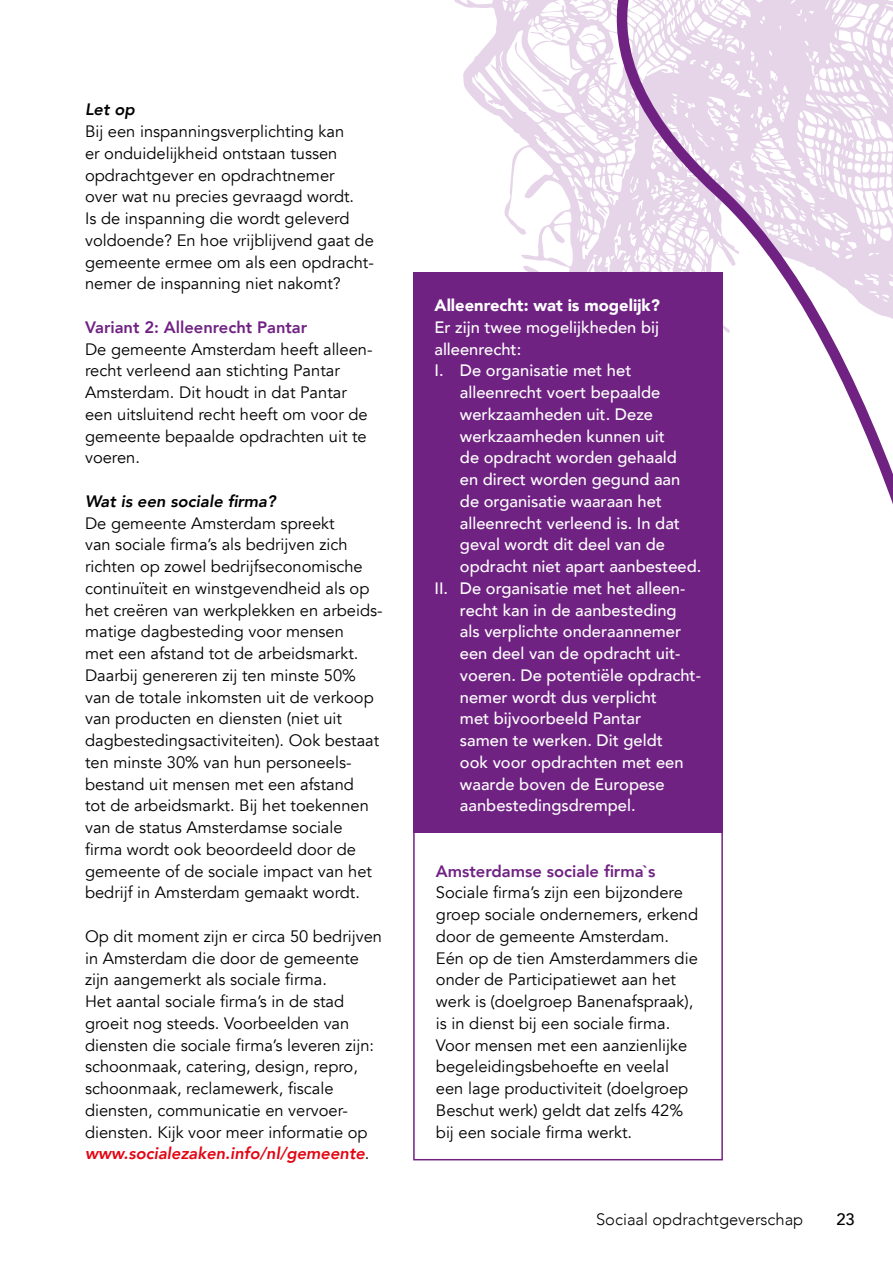
<style>
.page{position:relative;width:893px;height:1263px;background:#fff}
.page>*{position:absolute;margin:0;border:0;box-sizing:border-box;transform-origin:0 0}
.t1{font:16.5px/21.8px "Avenir";color:#000}
.t2{font:500 16.5px/21.8px "Avenir";color:#fff}
.t3{font:800 16.5px "Avenir";color:#702283}
.t4{font:italic 800 16.5px "Avenir";color:#000}
.t5{font:900 16.5px "Avenir";color:#fff}
.t6{font:300 16.5px "Avenir";color:#000}
.t7{font:500 16.5px "Avenir";color:#000}
.s1{font-weight:800;font-style:italic;color:#e30613}
</style>
<div class="page">
<svg style="left:454px;top:0;width:77px;height:260px"></svg>
<svg style="left:523px;top:265px;width:8px;height:7px"></svg>
<svg style="left:531px;top:0;width:362px;height:504px"></svg>
<div style="left:413px;top:272px;width:310px;height:561px;background:#702283"></div>
<div style="left:413px;top:822px;width:310px;height:338px;border:2px solid #702283"></div>
<p class="t4" style="left:85px;top:100px;width:51px">Let op</p>
<p class="t1" style="left:85px;top:121px;width:290px">Bij een inspanningsverplichting kan<br>er onduidelijkheid ontstaan tussen opdrachtgever en opdrachtnemer<br>over wat nu precies gevraagd wordt.<br>Is de inspanning die wordt geleverd voldoende? En hoe vrijblijvend gaat de gemeente ermee om als een opdracht&shy;nemer de inspanning niet nakomt?</p>
<p class="t3" style="left:85px;top:314px;width:224px">Variant 2: Alleenrecht Pantar</p>
<p class="t1" style="left:85px;top:338px;width:289px">De gemeente Amsterdam heeft alleen&shy;recht verleend aan stichting Pantar<br>Amsterdam. Dit houdt in dat Pantar een uitsluitend recht heeft om voor de gemeente bepaalde opdrachten uit te voeren.</p>
<p class="t4" style="left:85px;top:491px;width:192px">Wat is een sociale firma?</p>
<p class="t1" style="left:85px;top:512px;width:299px">De gemeente Amsterdam spreekt<br>van sociale firma’s als bedrijven zich richten op zowel bedrijfseconomische continuïteit en winstgevendheid als op het creëren van werkplekken en arbeids&shy;matige dagbesteding voor mensen<br>met een afstand tot de arbeidsmarkt.<br>Daarbij genereren zij ten minste 50% van de totale inkomsten uit de verkoop van producten en diensten (niet uit dagbestedingsactiviteiten). Ook bestaat ten minste 30% van hun personeels&shy;bestand uit mensen met een afstand<br>tot de arbeidsmarkt. Bij het toekennen van de status Amsterdamse sociale firma wordt ook beoordeeld door de gemeente of de sociale impact van het bedrijf in Amsterdam gemaakt wordt.</p>
<p class="t1" style="left:85px;top:925px;width:298px">Op dit moment zijn er circa 50 bedrijven in Amsterdam die door de gemeente zijn aangemerkt als sociale firma.<br>Het aantal sociale firma’s in de stad groeit nog steeds. Voorbeelden van diensten die sociale firma’s leveren zijn: schoonmaak, catering, design, repro, schoonmaak, reclamewerk, fiscale diensten, communicatie en vervoer&shy;diensten. Kijk voor meer informatie op <span class="s1">www.socialezaken.info/nl/gemeente</span>.</p>
<p class="t5" style="left:434px;top:291px;width:227px">Alleenrecht: wat is mogelijk?</p>
<p class="t2" style="left:434px;top:315px;width:226px">Er zijn twee mogelijkheden bij alleenrecht:<br>I. De organisatie met het</p>
<p class="t2" style="left:460px;top:381px;width:202px">alleenrecht voert bepaalde</p>
<p class="t2" style="left:460px;top:402px;width:195px">werkzaamheden uit. Deze</p>
<p class="t2" style="left:460px;top:424px;width:206px">werkzaamheden kunnen uit</p>
<p class="t2" style="left:460px;top:446px;width:219px">de opdracht worden gehaald</p>
<p class="t2" style="left:460px;top:468px;width:222px">en direct worden gegund aan</p>
<p class="t2" style="left:460px;top:489px;width:204px">de organisatie waaraan het</p>
<p class="t2" style="left:460px;top:511px;width:222px">alleenrecht verleend is. In dat</p>
<p class="t2" style="left:460px;top:533px;width:207px">geval wordt dit deel van de</p>
<p class="t2" style="left:460px;top:554px;width:243px">opdracht niet apart aanbesteed.</p>
<p class="t2" style="left:434px;top:576px;width:252px">II. De organisatie met het alleen-</p>
<p class="t2" style="left:460px;top:598px;width:218px">recht kan in de aanbesteding</p>
<p class="t2" style="left:460px;top:620px;width:223px">als verplichte onderaannemer</p>
<p class="t2" style="left:460px;top:641px;width:222px">een deel van de opdracht uit-</p>
<p class="t2" style="left:460px;top:663px;width:242px">voeren. De potentiële opdracht-</p>
<p class="t2" style="left:460px;top:685px;width:199px">nemer wordt dus verplicht</p>
<p class="t2" style="left:460px;top:707px;width:183px">met bijvoorbeeld Pantar</p>
<p class="t2" style="left:460px;top:728px;width:204px">samen te werken. Dit geldt</p>
<p class="t2" style="left:460px;top:750px;width:225px">ook voor opdrachten met een</p>
<p class="t2" style="left:460px;top:772px;width:206px">waarde boven de Europese</p>
<p class="t2" style="left:460px;top:794px;width:177px">aanbestedingsdrempel.</p>
<p class="t3" style="left:436px;top:858px;width:221px">Amsterdamse sociale firma`s</p>
<p class="t1" style="left:436px;top:882px;width:264px">Sociale firma’s zijn een bijzondere groep sociale ondernemers, erkend door de gemeente Amsterdam.<br>Eén op de tien Amsterdammers die onder de Participatiewet aan het werk is (doelgroep Banenafspraak), is in dienst bij een sociale firma.<br>Voor mensen met een aanzienlijke begeleidingsbehoefte en veelal een lage productiviteit (doelgroep Beschut werk) geldt dat zelfs 42% bij een sociale firma werkt.</p>
<p class="t6" style="left:596px;top:1209px;width:209px">Sociaal opdrachtgeverschap</p>
<p class="t7" style="left:836px;top:1205px;width:20px">23</p>
</div>
